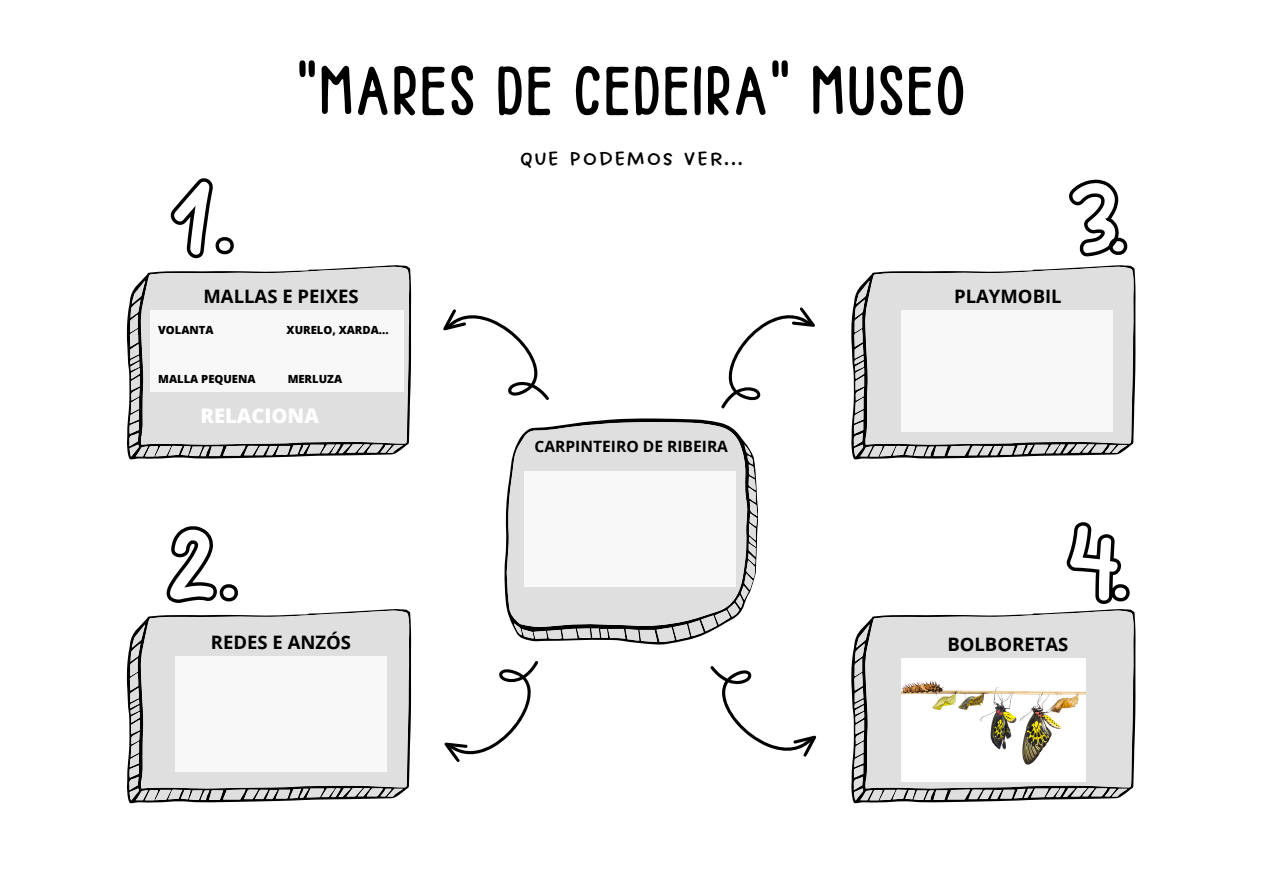
<style>
.page{position:relative;width:1263px;height:894px;background:#fff}
.page>*{position:absolute;margin:0;border:0;box-sizing:border-box;transform-origin:0 0}
.t1{font:73.2px "Ballpoint";letter-spacing:.055em;color:#000}
.t2{font:30px "DO All Caps Regular";color:#000}
.t3{font:800 20.1px "Open Sans";color:#fff}
.t4{font:700 18.45px "Open Sans";color:#000}
.t5{font:700 15.6px "Open Sans";color:#000}
.t6{font:800 11.25px "Open Sans";color:#000}
</style>
<div class="page">
<svg style="left:127px;top:609px;width:284px;height:194px"></svg>
<svg style="left:129px;top:610px;width:281px;height:190px;background:#cbcbcb"></svg>
<svg style="left:851px;top:609px;width:285px;height:194px"></svg>
<svg style="left:854px;top:610px;width:280px;height:190px;background:#cdcdcd"></svg>
<svg style="left:127px;top:265px;width:284px;height:194px"></svg>
<svg style="left:129px;top:266px;width:281px;height:190px;background:#cdcdcd"></svg>
<svg style="left:851px;top:265px;width:285px;height:194px"></svg>
<svg style="left:854px;top:266px;width:280px;height:190px;background:#cbcbcb"></svg>
<svg style="left:443px;top:309px;width:106px;height:91px"></svg>
<svg style="left:710px;top:666px;width:107px;height:91px"></svg>
<svg style="left:721px;top:307px;width:94px;height:102px"></svg>
<svg style="left:444px;top:661px;width:95px;height:101px"></svg>
<svg style="left:504px;top:418px;width:254px;height:226px"></svg>
<svg style="left:507px;top:422px;width:250px;height:219px;background:#cdcdcd"></svg>
<div style="left:151px;top:310px;width:252px;height:82px;background:#f8f8f8"></div>
<div style="left:176px;top:656px;width:211px;height:115px;background:#f8f8f8"></div>
<div style="left:524px;top:471px;width:211px;height:115px;background:#f8f8f8"></div>
<img style="left:901px;top:658px;width:185px;height:123px">
<svg style="left:170px;top:178px;width:64px;height:81px"></svg>
<svg style="left:1069px;top:179px;width:59px;height:78px"></svg>
<svg style="left:166px;top:526px;width:72px;height:77px"></svg>
<svg style="left:1066px;top:522px;width:64px;height:82px"></svg>
<div style="left:901px;top:310px;width:211px;height:121px;background:#f8f8f8"></div>
<p class="t1" style="left:298px;top:56px;width:668px">"MARES DE CEDEIRA" MUSEO</p>
<p class="t2" style="left:519px;top:138px;width:226px">que podemos ver...</p>
<p class="t4" style="left:203px;top:283px;width:157px">MALLAS E PEIXES</p>
<p class="t6" style="left:158px;top:322px;width:57px">VOLANTA</p>
<p class="t6" style="left:287px;top:322px;width:104px">XURELO, XARDA...</p>
<p class="t6" style="left:158px;top:371px;width:99px">MALLA PEQUENA</p>
<p class="t6" style="left:288px;top:371px;width:56px">MERLUZA</p>
<p class="t3" style="left:200px;top:401px;width:120px">RELACIONA</p>
<p class="t4" style="left:211px;top:629px;width:142px">REDES E ANZÓS</p>
<p class="t5" style="left:534px;top:435px;width:195px">CARPINTEIRO DE RIBEIRA</p>
<p class="t4" style="left:954px;top:283px;width:109px">PLAYMOBIL</p>
<p class="t4" style="left:947px;top:631px;width:123px">BOLBORETAS</p>
</div>
